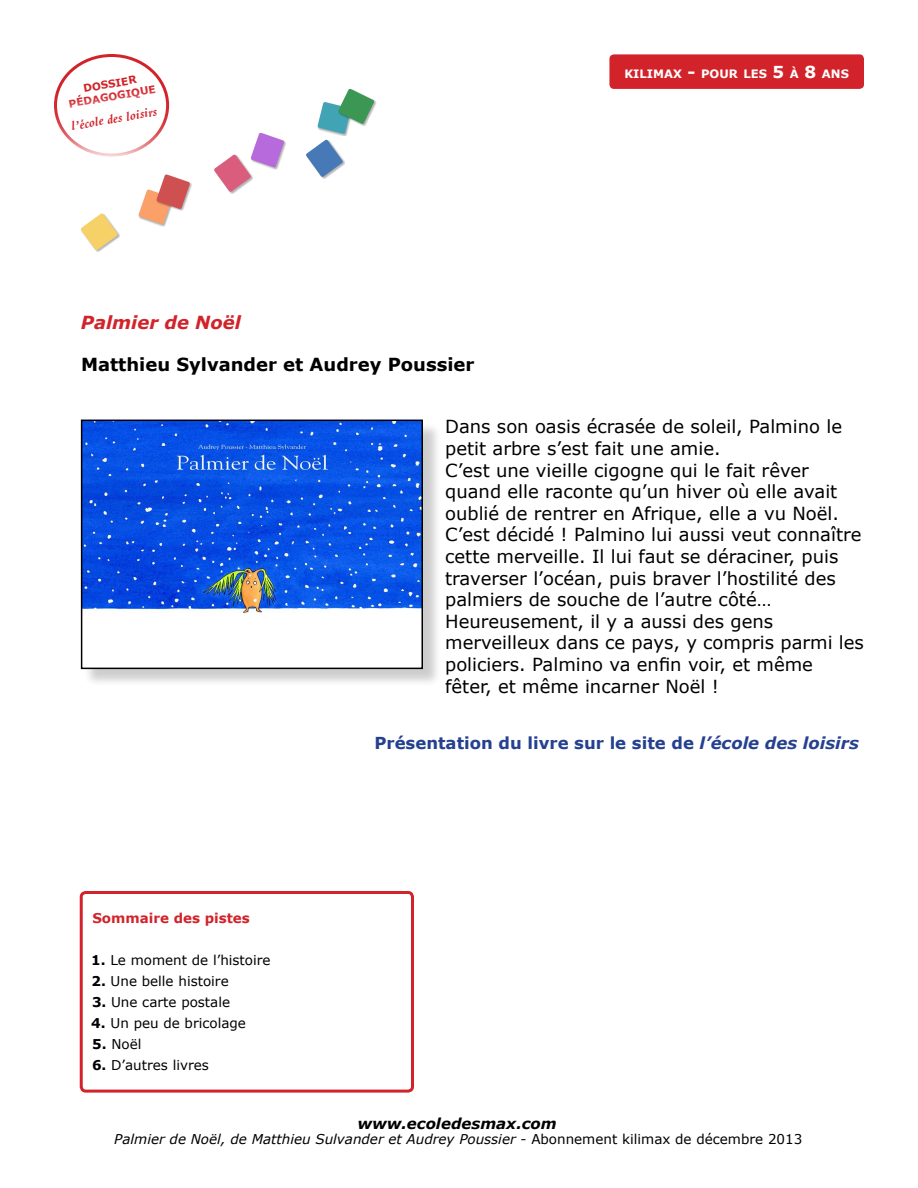
<style>
.page{position:relative;width:918px;height:1188px;background:#fff}
.page>*{position:absolute;margin:0;border:0;box-sizing:border-box;transform-origin:0 0}
.t1{font:18px/21.6px "Verdana";color:#000}
.Liens_colonnes{font:700 18px "Verdana";color:#000}
.Liens_colonnes-2{font:italic 700 18px "Verdana";color:#d2232a}
.Liens_colonnes-3{font:700 16.5px "Verdana";color:#25408f}
.t2{font:italic 700 15px "Verdana";color:#000}
.Texte{font:13.5px "Verdana";color:#000}
.Texte-2{font:italic 13.5px "Verdana";color:#000}
.Texte-3{font:700 13.5px "Verdana";color:#d2232a}
.t3{font:italic 700 13.5px "Bembo";color:#d2232a}
.t4{font:700 11.55px "Verdana";color:#fff}
.t5{font:700 10.5px/12.6px "Verdana";color:#d2232a;text-align:center}
.s1{font-size:16.5px}
.s2{font-weight:700}
.s3{font-style:italic}
.s4{font-style:normal}
</style>
<div class="page">
<div style="left:609px;top:54px;width:255px;height:35px;background:#d2232a;border-radius:4px"></div>
<div style="left:83px;top:422px;width:359px;height:266px;background:#000;opacity:.2"></div>
<svg style="left:80px;top:419px;width:344px;height:251px"></svg>
<div style="left:80px;top:213px;width:40px;height:40px;background:#000;opacity:.3"></div>
<svg style="left:80px;top:213px;width:38px;height:38px"></svg>
<div style="left:138px;top:189px;width:36px;height:38px;background:#000;opacity:.3"></div>
<div style="left:156px;top:174px;width:36px;height:38px;background:#000;opacity:.3"></div>
<svg style="left:138px;top:174px;width:52px;height:51px"></svg>
<div style="left:214px;top:155px;width:39px;height:39px;background:#000;opacity:.3"></div>
<div style="left:251px;top:133px;width:35px;height:37px;background:#000;opacity:.3"></div>
<svg style="left:214px;top:133px;width:71px;height:59px"></svg>
<div style="left:306px;top:140px;width:39px;height:39px;background:#000;opacity:.3"></div>
<div style="left:338px;top:89px;width:38px;height:37px;background:#000;opacity:.3"></div>
<svg style="left:306px;top:89px;width:69px;height:89px"></svg>
<div style="left:80px;top:891px;width:334px;height:202px;border:3px solid #d2232a;border-radius:4px"></div>
<div style="left:54px;top:54px;width:115px;height:103px;border:3px solid #d2232a;border-radius:50%"></div>
<p class="t5" style="left:66px;top:85px;width:90px;rotate:-10deg">DOSSIER<br>PÉDAGOGIQUE</p>
<p class="t3" style="left:70px;top:118px;width:88px;rotate:-10deg">l’école des loisirs</p>
<p class="Liens_colonnes-2" style="left:81px;top:310px;width:162px">Palmier de Noël</p>
<p class="Liens_colonnes" style="left:81px;top:352px;width:395px">Matthieu Sylvander et Audrey Poussier</p>
<p class="t4" style="left:624px;top:66px;width:226px">KILIMAX <span class="s1">-</span> POUR LES <span class="s1">5</span> À <span class="s1">8</span> ANS</p>
<p class="t1" style="left:445px;top:416px;width:398px">Dans son oasis écrasée de soleil, Palmino le petit arbre s’est fait une amie.</p>
<p class="t1" style="left:445px;top:459px;width:418px">C’est une vieille cigogne qui le fait rêver quand elle raconte qu’un hiver où elle avait oublié de rentrer en Afrique, elle a vu Noël.<br>C’est décidé ! Palmino lui aussi veut connaître cette merveille. Il lui faut se déraciner, puis traverser l’océan, puis braver l’hostilité des palmiers de souche de l’autre côté…</p>
<p class="t1" style="left:445px;top:610px;width:330px">Heureusement, il y a aussi des gens</p>
<p class="t1" style="left:445px;top:632px;width:420px">merveilleux dans ce pays, y compris parmi les</p>
<p class="t1" style="left:445px;top:653px;width:369px">policiers. Palmino va enfin voir, et même fêter, et même incarner Noël !</p>
<p class="Texte-3" style="left:92px;top:909px;width:159px">Sommaire des pistes</p>
<p class="Texte" style="left:91px;top:951px;width:181px"><span class="s2">1.</span> Le moment de l’histoire</p>
<p class="Texte" style="left:91px;top:972px;width:139px"><span class="s2">2.</span> Une belle histoire</p>
<p class="Texte" style="left:92px;top:993px;width:140px"><span class="s2">3.</span> Une carte postale</p>
<p class="Texte" style="left:91px;top:1014px;width:156px"><span class="s2">4.</span> Un peu de bricolage</p>
<p class="Texte" style="left:92px;top:1035px;width:51px"><span class="s2">5.</span> Noël</p>
<p class="Texte" style="left:92px;top:1056px;width:118px"><span class="s2">6.</span> D’autres livres</p>
<p class="Liens_colonnes-3" style="left:374px;top:731px;width:486px">Présentation du livre sur le site de <span class="s3">l’école des loisirs</span></p>
<p class="t2" style="left:357px;top:1113px;width:201px">www.ecoledesmax.com</p>
<p class="Texte-2" style="left:114px;top:1130px;width:690px">Palmier de Noël, de Matthieu Sulvander et Audrey Poussier <span class="s4">- Abonnement kilimax de décembre 2013</span></p>
</div>
